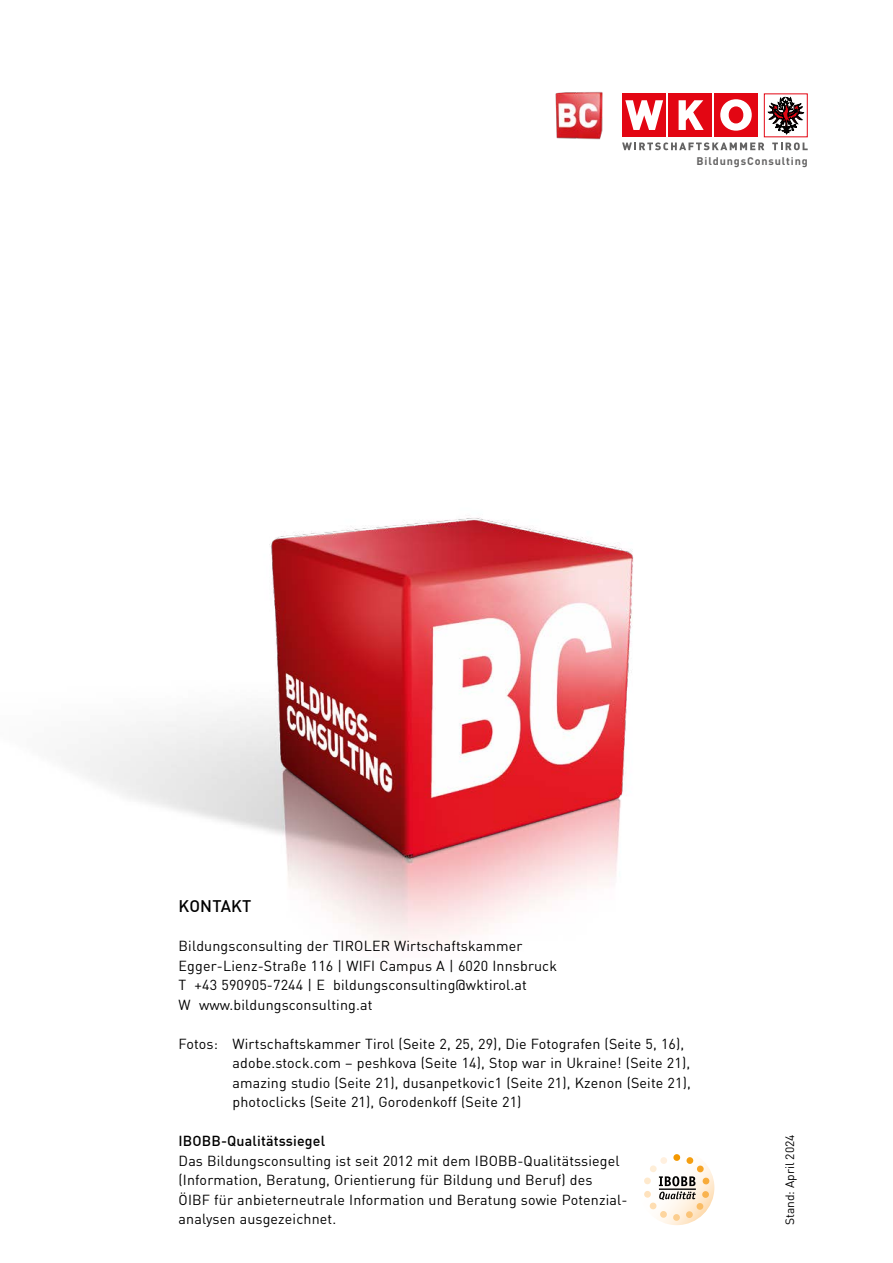
<style>
.page{position:relative;width:893px;height:1263px;background:#fff}
.page>*{position:absolute;margin:0;border:0;box-sizing:border-box;transform-origin:0 0}
.t1{font:500 16.5px "DIN";letter-spacing:.01em;color:#000}
.t2{font:14.25px/19.5px "DIN";letter-spacing:.01em;color:#000}
.t3{font:500 14.25px "DIN";letter-spacing:.01em;color:#000}
.t4{font:12px "DIN";color:#000}
.t5{font:700 10.8px "DIN";letter-spacing:.08em;color:#646363}
</style>
<div class="page">
<img style="left:65px;top:517px;width:569px;height:429px">
<svg style="left:639px;top:1150px;width:75px;height:75px"></svg>
<svg style="left:659px;top:1176px;width:37px;height:24px"></svg>
<div style="left:673px;top:1154px;width:7px;height:7px;background:#f49800;border-radius:3px"></div>
<div style="left:686px;top:1157px;width:8px;height:7px;background:#f59e0f;border-radius:3px"></div>
<div style="left:697px;top:1165px;width:7px;height:8px;background:#f6a324;border-radius:3px"></div>
<svg style="left:702px;top:1177px;width:8px;height:8px"></svg>
<div style="left:702px;top:1191px;width:7px;height:7px;background:#f9b34f;border-radius:3px"></div>
<div style="left:696px;top:1203px;width:8px;height:7px;background:#fabc64;border-radius:3px"></div>
<div style="left:686px;top:1211px;width:7px;height:7px;background:#fbc478;border-radius:3px"></div>
<div style="left:673px;top:1214px;width:7px;height:7px;background:#fcce8f;border-radius:3px"></div>
<div style="left:660px;top:1211px;width:7px;height:7px;background:#fdd59f;border-radius:3px"></div>
<div style="left:649px;top:1202px;width:8px;height:8px;background:#feddb1;border-radius:3px"></div>
<div style="left:644px;top:1190px;width:7px;height:8px;background:#fee2bd;border-radius:3px"></div>
<div style="left:644px;top:1177px;width:7px;height:7px;background:#fee9cd;border-radius:3px"></div>
<div style="left:649px;top:1165px;width:8px;height:7px;background:#feeed8;border-radius:3px"></div>
<div style="left:660px;top:1157px;width:7px;height:7px;background:#fff0df;border-radius:3px"></div>
<div style="left:668px;top:93px;width:44px;height:44px;background:#e30613"></div>
<svg style="left:679px;top:100px;width:25px;height:30px"></svg>
<div style="left:622px;top:93px;width:44px;height:44px;background:#e30613"></div>
<svg style="left:642px;top:100px;width:21px;height:30px"></svg>
<div style="left:714px;top:93px;width:44px;height:44px;background:#e30613"></div>
<svg style="left:720px;top:99px;width:32px;height:32px"></svg>
<div style="left:729px;top:107px;width:14px;height:16px;background:#e30613;border-radius:50%"></div>
<div style="left:729px;top:107px;width:14px;height:16px;border:1px solid #e30613;border-radius:50%"></div>
<svg style="left:623px;top:142px;width:141px;height:8px"></svg>
<svg style="left:772px;top:142px;width:36px;height:8px"></svg>
<div style="left:764px;top:93px;width:44px;height:44px;background:#fff;border:1px solid #e30613"></div>
<svg style="left:768px;top:97px;width:36px;height:37px"></svg>
<img style="left:555px;top:92px;width:87px;height:54px">
<p class="t1" style="left:179px;top:896px;width:74px">KONTAKT</p>
<p class="t5" style="left:696px;top:154px;width:113px">BildungsConsulting</p>
<p class="t2" style="left:179px;top:936px;width:380px">Bildungsconsulting der TIROLER Wirtschaftskammer Egger-Lienz-Straße 116 | WIFI Campus A | 6020 Innsbruck T +43 590905-7244 | E bildungsconsulting@wktirol.at<br>W www.bildungsconsulting.at</p>
<p class="t2" style="left:233px;top:1033px;width:460px;text-indent:-54px">Fotos: Wirtschaftskammer Tirol (Seite 2, 25, 29), Die Fotografen (Seite 5, 16), adobe.stock.com – peshkova (Seite 14), Stop war in Ukraine! (Seite 21), amazing studio (Seite 21), dusanpetkovic1 (Seite 21), Kzenon (Seite 21), photoclicks (Seite 21), Gorodenkoff (Seite 21)</p>
<p class="t3" style="left:179px;top:1132px;width:148px">IBOBB-Qualitätssiegel</p>
<p class="t2" style="left:179px;top:1150px;width:450px">Das Bildungsconsulting ist seit 2012 mit dem IBOBB-Qualitätssiegel (Information, Beratung, Orientierung für Bildung und Beruf) des ÖIBF für anbieterneutrale Information und Beratung sowie Potenzial&shy;analysen ausgezeichnet.</p>
<p class="t4" style="left:782px;top:1225px;width:92px;rotate:-90deg">Stand: April 2024</p>
</div>
